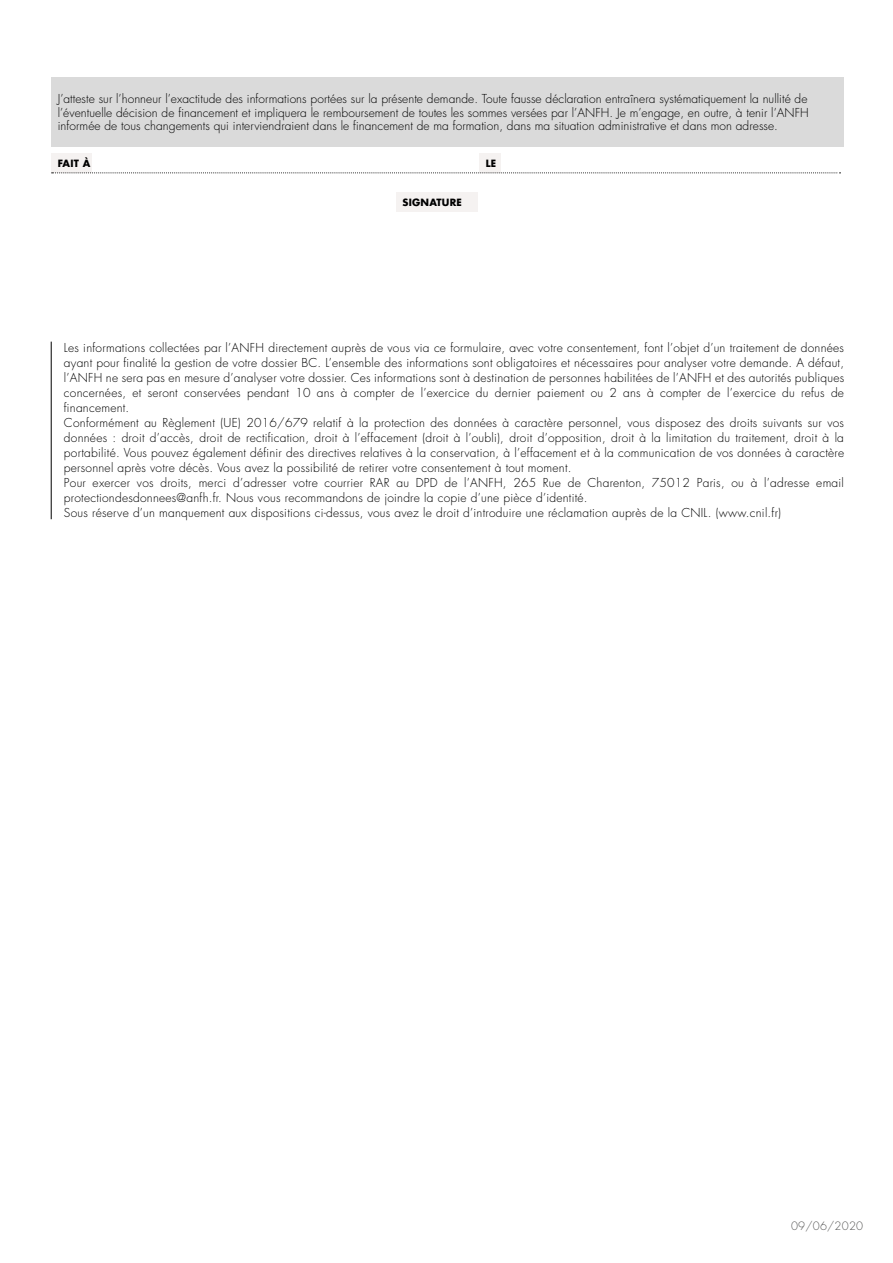
<style>
.page{position:relative;width:893px;height:1263px;background:#fff}
.page>*{position:absolute;margin:0;border:0;box-sizing:border-box;transform-origin:0 0}
.t1{font:300 12px/15px "Futura Std";letter-spacing:.02em;color:#000;text-align:justify}
.t2{font:300 11.25px "Futura Std";letter-spacing:.02em;color:#575756}
.t3{font:700 9.75px "Futura Std";letter-spacing:.02em;color:#000}
</style>
<div class="page">
<div style="left:51px;top:77px;width:793px;height:70px;background:#dadada"></div>
<div style="left:51px;top:153px;width:41px;height:20px;background:#f5f2f1"></div>
<div style="left:396px;top:193px;width:82px;height:19px;background:#f5f2f1"></div>
<div style="left:479px;top:153px;width:22px;height:20px;background:#f5f2f1"></div>
<svg style="left:52px;top:173px;width:788px;height:1px"></svg>
<hr style="left:51px;top:342px;width:1px;height:177px;background:#000">
<p class="t1" style="left:58px;top:92px;width:752px;line-height:13.5px">J’atteste sur l’honneur l’exactitude des informations portées sur la présente demande. Toute fausse déclaration entraînera systématiquement la nullité de l’éventuelle décision de financement et impliquera le remboursement de toutes les sommes versées par l’ANFH. Je m’engage, en outre, à tenir l’ANFH informée de tous changements qui interviendraient dans le financement de ma formation, dans ma situation administrative et dans mon adresse.</p>
<p class="t3" style="left:58px;top:157px;width:34px">FAIT À</p>
<p class="t3" style="left:403px;top:196px;width:61px">SIGNATURE</p>
<p class="t3" style="left:486px;top:157px;width:12px">LE</p>
<p class="t1" style="left:64px;top:340px;width:782px;text-align:left">Les informations collectées par l’ANFH directement auprès de vous via ce formulaire, avec votre consentement, font l’objet d’un traitement de données ayant pour finalité la gestion de votre dossier BC. L’ensemble des informations sont obligatoires et nécessaires pour analyser votre demande. A défaut, l’ANFH ne sera pas en mesure d’analyser votre dossier. Ces informations sont à destination de personnes habilitées de l’ANFH et des autorités publiques concernées, et seront conservées pendant 10 ans à compter de l’exercice du dernier paiement ou 2 ans à compter de l’exercice du refus de financement.<br>Conformément au Règlement (UE) 2016/679 relatif à la protection des données à caractère personnel, vous disposez des droits suivants sur vos données : droit d’accès, droit de rectification, droit à l’effacement (droit à l’oubli), droit d’opposition, droit à la limitation du traitement, droit à la portabilité. Vous pouvez également définir des directives relatives à la conservation, à l’effacement et à la communication de vos données à caractère personnel après votre décès. Vous avez la possibilité de retirer votre consentement à tout moment.<br>Pour exercer vos droits, merci d’adresser votre courrier RAR au DPD de l’ANFH, 265 Rue de Charenton, 75012 Paris, ou à l’adresse email protectiondesdonnees@anfh.fr. Nous vous recommandons de joindre la copie d’une pièce d’identité.<br>Sous réserve d’un manquement aux dispositions ci-dessus, vous avez le droit d’introduire une réclamation auprès de la CNIL. (www.cnil.fr)</p>
<p class="t2" style="left:791px;top:1219px;width:74px">09/06/2020</p>
</div>
